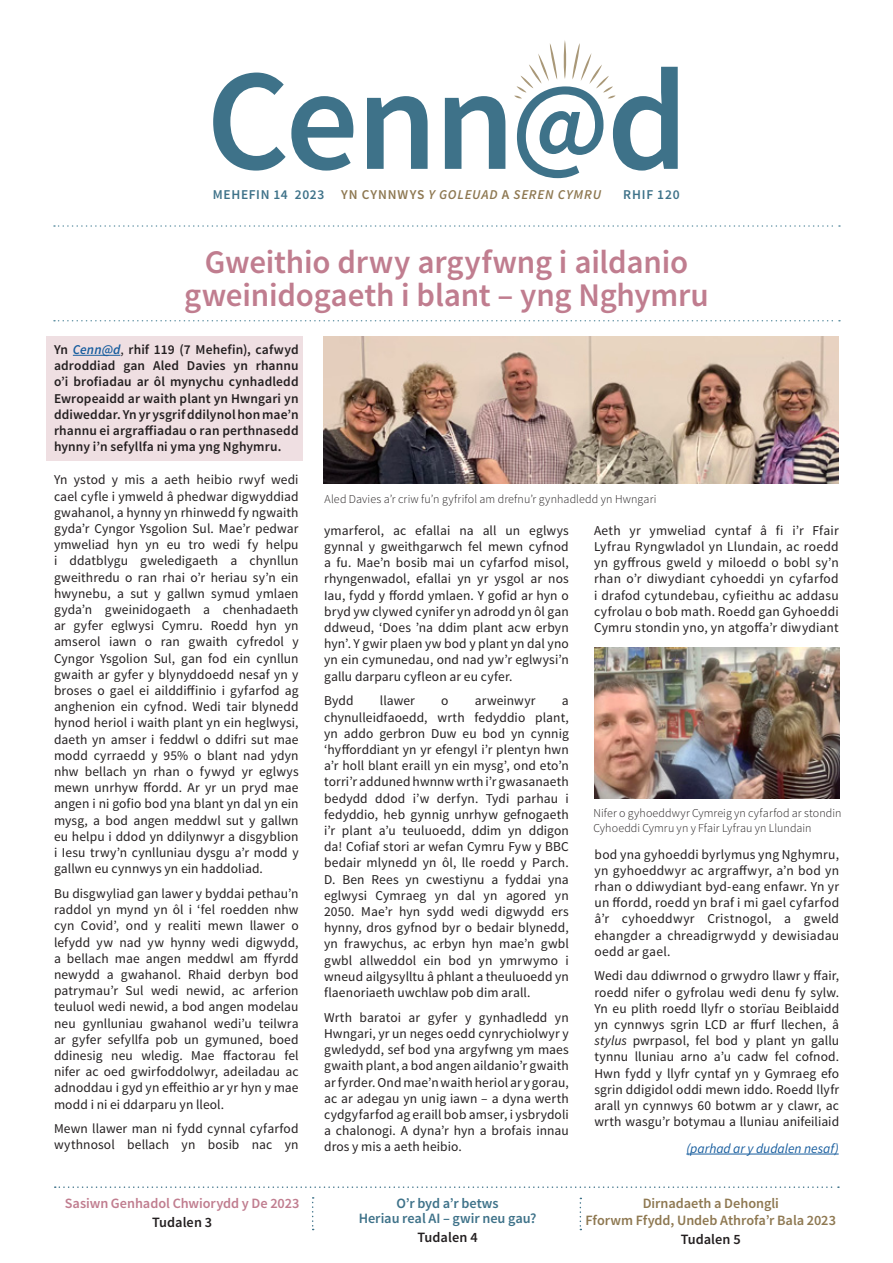
<style>
.page{position:relative;width:893px;height:1263px;background:#fff}
.page>*{position:absolute;margin:0;border:0;box-sizing:border-box;transform-origin:0 0}
.t1{font:600 144.6px "Source Sans Pro";color:#3e7289}
.t2{font:600 111.6px "Source Sans Pro";color:#3e7289}
.HEADER_1_-_BLUE{font:600 33px/33px "Source Sans Pro";letter-spacing:-.01em;color:#c07d8f;text-align:center}
.t3{font:600 14.25px "Source Sans Pro";letter-spacing:-.005em;color:#8e7851}
.t4{font:600 14.25px/15px "Source Sans Pro";letter-spacing:-.005em;color:#3e7289;text-align:center}
.t5{font:600 14.25px "Source Sans Pro";color:#c07d8f}
.t6{font:600 14.25px "Source Sans Pro";letter-spacing:.005em;color:#231f20}
.BODY_-_CENN_D{font:13.5px/16.2px "Source Sans Pro";letter-spacing:.01em;color:#231f20;text-align:justify}
.BODY_-_CENN_D-2{font:600 13.5px/16.2px "Source Sans Pro";letter-spacing:.01em;color:#231f20;text-align:justify}
.t7{font:italic 600 13.5px "Source Sans Pro";letter-spacing:.06em;color:#8e7851}
.t8{font:italic 13.5px "Source Sans Pro";color:#175d9e}
.t9{font:600 13.5px "Source Sans Pro";letter-spacing:.05em;color:#3e7289}
.t10{font:300 12px/15px "Source Sans Pro";letter-spacing:.01em;color:#231f20}
.s1{font-style:normal}
.s2{font-style:italic;color:#175d9e}
.s3{font-weight:400}
.s4{font-style:italic}
</style>
<div class="page">
<div style="left:46px;top:337px;width:257px;height:124px;background:#efdfe2"></div>
<svg style="left:312px;top:1197px;width:2px;height:33px"></svg>
<svg style="left:580px;top:1198px;width:1px;height:32px"></svg>
<svg style="left:55px;top:1186px;width:784px;height:2px"></svg>
<hr style="left:73px;top:355px;width:47px;height:1px;background:#175d9e">
<hr style="left:686px;top:1154px;width:153px;height:1px;background:#175d9e">
<img style="left:324px;top:337px;width:514px;height:147px">
<img style="left:594px;top:648px;width:245px;height:150px">
<svg style="left:54px;top:225px;width:786px;height:2px"></svg>
<svg style="left:54px;top:320px;width:786px;height:1px"></svg>
<svg style="left:514px;top:43px;width:43px;height:56px"></svg>
<svg style="left:563px;top:40px;width:53px;height:59px"></svg>
<p class="t1" style="left:206px;top:30px;width:310px">Cenn</p>
<p class="t9" style="left:213px;top:186px;width:113px">MEHEFIN 14 2023</p>
<p class="t7" style="left:341px;top:186px;width:262px"><span class="s1">YN CYNNWYS</span> Y GOLEUAD <span class="s1">A</span> SEREN CYMRU</p>
<p class="t2" style="left:511px;top:52px;width:99px">@</p>
<p class="t1" style="left:607px;top:30px;width:83px">d</p>
<p class="t9" style="left:623px;top:186px;width:58px">RHIF 120</p>
<p class="HEADER_1_-_BLUE" style="left:184px;top:246px;width:526px">Gweithio drwy argyfwng i aildanio gweinidogaeth i blant – yng Nghymru</p>
<p class="BODY_-_CENN_D-2" style="left:54px;top:342px;width:246px">Yn <span class="s2">Cenn@d</span><span class="s3">,</span> rhif 119 (7 Mehefin), cafwyd adroddiad gan Aled Davies yn rhannu o’i brofiadau ar ôl mynychu cynhadledd Ewropeaidd ar waith plant yn Hwngari yn ddiweddar. Yn yr ysgrif ddilynol hon mae’n rhannu ei argraffiadau o ran perthnasedd hynny i’n sefyllfa ni yma yng Nghymru.</p>
<p class="BODY_-_CENN_D" style="left:54px;top:472px;width:246px">Yn ystod y mis a aeth heibio rwyf wedi cael cyfle i ymweld â phedwar digwyddiad gwahanol, a hynny yn rhinwedd fy ngwaith gyda’r Cyngor Ysgolion Sul. Mae’r pedwar ymweliad hyn yn eu tro wedi fy helpu i ddatblygu gweledigaeth a chynllun gweithredu o ran rhai o’r heriau sy’n ein hwynebu, a sut y gallwn symud ymlaen gyda’n gweinidogaeth a chenhadaeth ar gyfer eglwysi Cymru. Roedd hyn yn amserol iawn o ran gwaith cyfredol y Cyngor Ysgolion Sul, gan fod ein cynllun gwaith ar gyfer y blynyddoedd nesaf yn y broses o gael ei ailddiffinio i gyfarfod ag anghenion ein cyfnod. Wedi tair blynedd hynod heriol i waith plant yn ein heglwysi, daeth yn amser i feddwl o ddifri sut mae modd cyrraedd y 95% o blant nad ydyn nhw bellach yn rhan o fywyd yr eglwys mewn unrhyw ffordd. Ar yr un pryd mae angen i ni gofio bod yna blant yn dal yn ein mysg, a bod angen meddwl sut y gallwn eu helpu i ddod yn ddilynwyr a disgyblion i Iesu trwy’n cynlluniau dysgu a’r modd y gallwn eu cynnwys yn ein haddoliad.</p>
<p class="BODY_-_CENN_D" style="left:54px;top:885px;width:246px">Bu disgwyliad gan lawer y byddai pethau’n raddol yn mynd yn ôl i ‘fel roedden nhw cyn Covid’, ond y realiti mewn llawer o lefydd yw nad yw hynny wedi digwydd, a bellach mae angen meddwl am ffyrdd newydd a gwahanol. Rhaid derbyn bod patrymau’r Sul wedi newid, ac arferion teuluol wedi newid, a bod angen modelau neu gynlluniau gwahanol wedi’u teilwra ar gyfer sefyllfa pob un gymuned, boed ddinesig neu wledig. Mae ffactorau fel nifer ac oed gwirfoddolwyr, adeiladau ac adnoddau i gyd yn effeithio ar yr hyn y mae modd i ni ei ddarparu yn lleol.</p>
<p class="BODY_-_CENN_D" style="left:54px;top:1121px;width:246px">Mewn llawer man ni fydd cynnal cyfarfod wythnosol bellach yn bosib nac yn</p>
<p class="t10" style="left:325px;top:491px;width:333px">Aled Davies a’r criw fu’n gyfrifol am drefnu’r gynhadledd yn Hwngari</p>
<p class="BODY_-_CENN_D" style="left:324px;top:522px;width:246px">ymarferol, ac efallai na all un eglwys gynnal y gweithgarwch fel mewn cyfnod a fu. Mae’n bosib mai un cyfarfod misol, rhyngenwadol, efallai yn yr ysgol ar nos Iau, fydd y ffordd ymlaen. Y gofid ar hyn o bryd yw clywed cynifer yn adrodd yn ôl gan ddweud, ‘Does ’na ddim plant acw erbyn hyn’. Y gwir plaen yw bod y plant yn dal yno yn ein cymunedau, ond nad yw’r eglwysi’n gallu darparu cyfleon ar eu cyfer.</p>
<p class="BODY_-_CENN_D" style="left:324px;top:693px;width:31px">Bydd</p>
<p class="BODY_-_CENN_D" style="left:380px;top:693px;width:37px">llawer</p>
<p class="BODY_-_CENN_D" style="left:441px;top:693px;width:9px">o</p>
<p class="BODY_-_CENN_D" style="left:475px;top:693px;width:62px">arweinwyr</p>
<p class="BODY_-_CENN_D" style="left:594px;top:522px;width:246px">Aeth yr ymweliad cyntaf â fi i’r Ffair Lyfrau Ryngwladol yn Llundain, ac roedd yn gyffrous gweld y miloedd o bobl sy’n rhan o’r diwydiant cyhoeddi yn cyfarfod i drafod cytundebau, cyfieithu ac addasu cyfrolau o bob math. Roedd gan Gyhoeddi Cymru stondin yno, yn atgoffa’r diwydiant</p>
<p class="BODY_-_CENN_D" style="left:324px;top:693px;width:246px;text-indent:238px">a chynulleidfaoedd, wrth fedyddio plant, yn addo gerbron Duw eu bod yn cynnig ‘hyfforddiant yn yr efengyl i’r plentyn hwn a’r holl blant eraill yn ein mysg’, ond eto’n torri’r adduned hwnnw wrth i’r gwasanaeth bedydd ddod i’w derfyn. Tydi parhau i fedyddio, heb gynnig unrhyw gefnogaeth i’r plant a’u teuluoedd, ddim yn ddigon da! Cofiaf stori ar wefan Cymru Fyw y BBC bedair mlynedd yn ôl, lle roedd y Parch.<br>D. Ben Rees yn cwestiynu a fyddai yna eglwysi Cymraeg yn dal yn agored yn 2050. Mae’r hyn sydd wedi digwydd ers hynny, dros gyfnod byr o bedair blynedd, yn frawychus, ac erbyn hyn mae’n gwbl gwbl allweddol ein bod yn ymrwymo i wneud ailgysylltu â phlant a theuluoedd yn flaenoriaeth uwchlaw pob dim arall.</p>
<p class="BODY_-_CENN_D" style="left:324px;top:1009px;width:246px">Wrth baratoi ar gyfer y gynhadledd yn Hwngari, yr un neges oedd cynrychiolwyr y gwledydd, sef bod yna argyfwng ym maes gwaith plant, a bod angen aildanio’r gwaith ar fyrder. Ond mae’n waith heriol ar y gorau, ac ar adegau yn unig iawn – a dyna werth cydgyfarfod ag eraill bob amser, i ysbrydoli a chalonogi. A dyna’r hyn a brofais innau dros y mis a aeth heibio.</p>
<p class="t10" style="left:594px;top:806px;width:249px">Nifer o gyhoeddwyr Cymreig yn cyfarfod ar stondin<br>Cyhoeddi Cymru yn y Ffair Lyfrau yn Llundain</p>
<p class="BODY_-_CENN_D" style="left:594px;top:846px;width:246px">bod yna gyhoeddi byrlymus yng Nghymru, yn gyhoeddwyr ac argraffwyr, a’n bod yn rhan o ddiwydiant byd-eang enfawr. Yn yr un ffordd, roedd yn braf i mi gael cyfarfod â’r cyhoeddwyr Cristnogol, a gweld ehangder a chreadigrwydd y dewisiadau oedd ar gael.</p>
<p class="BODY_-_CENN_D" style="left:594px;top:968px;width:246px">Wedi dau ddiwrnod o grwydro llawr y ffair, roedd nifer o gyfrolau wedi denu fy sylw.<br>Yn eu plith roedd llyfr o storïau Beiblaidd yn cynnwys sgrin LCD ar ffurf llechen, â <span class="s4">stylus</span> pwrpasol, fel bod y plant yn gallu tynnu lluniau arno a’u cadw fel cofnod.<br>Hwn fydd y llyfr cyntaf yn y Gymraeg efo sgrin ddigidol oddi mewn iddo. Roedd llyfr arall yn cynnwys 60 botwm ar y clawr, ac wrth wasgu’r botymau a lluniau anifeiliaid</p>
<p class="t8" style="left:686px;top:1140px;width:154px">(parhad ar y dudalen nesaf)</p>
<p class="t5" style="left:65px;top:1194px;width:236px">Sasiwn Genhadol Chwiorydd y De 2023</p>
<p class="t6" style="left:152px;top:1213px;width:62px">Tudalen 3</p>
<p class="t4" style="left:359px;top:1196px;width:179px">O’r byd a’r betws<br>Heriau real AI – gwir neu gau?</p>
<p class="t6" style="left:418px;top:1228px;width:62px">Tudalen 4</p>
<p class="t3" style="left:643px;top:1194px;width:138px">Dirnadaeth a Dehongli</p>
<p class="t3" style="left:585px;top:1211px;width:252px">Fforwm Ffydd, Undeb Athrofa’r Bala 2023</p>
<p class="t6" style="left:681px;top:1231px;width:62px">Tudalen 5</p>
</div>
